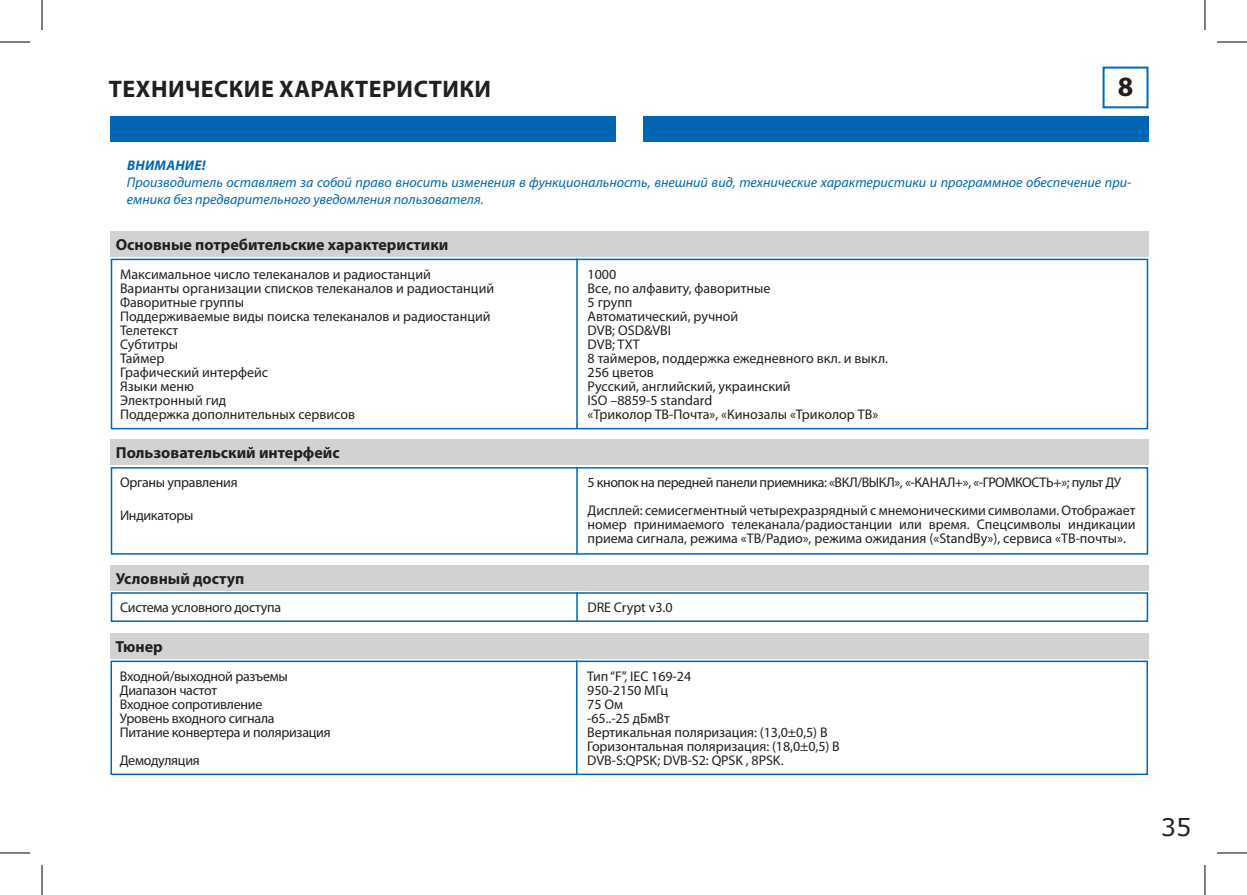
<style>
.page{position:relative;width:1247px;height:895px;background:#fff}
.page>*{position:absolute;margin:0;border:0;box-sizing:border-box;transform-origin:0 0}
.t1{font:700 28px "Myriad Pro";color:#231f20}
.t2{font:700 24px "Myriad Pro";letter-spacing:.02em;color:#231f20}
.t3{font:24px "Verdana";color:#231f20}
.t4{font:700 16px "Myriad Pro";color:#231f20}
.t5{font:14px/14px "Myriad Pro";color:#231f20}
.t6{font:italic 14px/16.8px "Myriad Pro";color:#0166b3}
.t7{font:14px/14px "Myriad Pro";letter-spacing:-.02em;color:#231f20}
.t8{font:italic 700 14px "Myriad Pro";letter-spacing:.02em;color:#0166b3}
</style>
<div class="page">
<div style="left:110px;top:116px;width:505px;height:26px;background:#0166b3"></div>
<div style="left:643px;top:116px;width:505px;height:26px;background:#0166b3"></div>
<div style="left:1102px;top:67px;width:46px;height:41px;border:2px solid #0166b3"></div>
<div style="left:110px;top:231px;width:1038px;height:26px;background:#d1d2d4"></div>
<div style="left:110px;top:440px;width:1038px;height:25px;background:#d1d2d4"></div>
<div style="left:110px;top:565px;width:1038px;height:25px;background:#d1d2d4"></div>
<div style="left:111px;top:259px;width:1036px;height:170px;border:2px solid #0166b3"></div>
<hr style="left:576px;top:258px;width:1px;height:170px;background:#0166b3">
<div style="left:111px;top:467px;width:1036px;height:88px;border:2px solid #0166b3"></div>
<hr style="left:576px;top:467px;width:1px;height:87px;background:#0166b3">
<div style="left:111px;top:592px;width:1036px;height:30px;border:2px solid #0166b3"></div>
<hr style="left:576px;top:592px;width:1px;height:30px;background:#0166b3">
<div style="left:110px;top:633px;width:1038px;height:26px;background:#d1d2d4"></div>
<div style="left:110px;top:660px;width:1037px;height:115px;border:2px solid #0166b3"></div>
<hr style="left:576px;top:660px;width:1px;height:114px;background:#0166b3">
<hr style="left:0;top:42px;width:30px;height:1px;background:#000">
<hr style="left:1216px;top:42px;width:30px;height:1px;background:#000">
<hr style="left:0;top:852px;width:30px;height:1px;background:#000">
<hr style="left:1216px;top:852px;width:30px;height:1px;background:#000">
<hr style="left:42px;top:0;width:1px;height:30px;background:#000">
<hr style="left:42px;top:865px;width:1px;height:30px;background:#000">
<hr style="left:1204px;top:0;width:1px;height:30px;background:#000">
<hr style="left:1204px;top:865px;width:1px;height:30px;background:#000">
<h2 class="t2" style="left:109px;top:73px;width:202px">ТЕХНИ ЧЕСКИЕ ХАРА</h2>
<h2 class="t2" style="left:340px;top:73px;width:45px">КТЕРИС</h2>
<h2 class="t2" style="left:429px;top:73px;width:61px">ТИКИ</h2>
<h1 class="t1" style="left:1117px;top:69px;width:17px">8</h1>
<p class="t8" style="left:127px;top:156px;width:80px">ВНИМАНИЕ!</p>
<p class="t6" style="left:127px;top:174px;width:1005px">Производитель оставляет за собой право вносить изменения в функциональность, внешний вид, технические характеристики и программное обеспечение при&shy;емника без предварительного уведомления пользователя.</p>
<p class="t4" style="left:116px;top:234px;width:334px">Основные потребительские характеристики</p>
<p class="t5" style="left:120px;top:267px;width:375px">Максимальное число телеканалов и радиостанций<br>Варианты организации списков телеканалов и радиостанций<br>Фаворитные группы<br>Поддерживаемые виды поиска телеканалов и радиостанций<br>Телетекст<br>Субтитры<br>Таймер<br>Графический интерфейс<br>Языки меню<br>Электронный гид<br>Поддержка дополнительных сервисов</p>
<p class="t4" style="left:116px;top:442px;width:225px">Пользовательский интерфейс</p>
<p class="t7" style="left:120px;top:475px;width:119px">Органы управления</p>
<p class="t7" style="left:120px;top:508px;width:75px">Индикаторы</p>
<p class="t4" style="left:116px;top:568px;width:130px">Условный доступ</p>
<p class="t7" style="left:120px;top:600px;width:163px">Система условного доступа</p>
<p class="t4" style="left:116px;top:636px;width:49px">Тюнер</p>
<p class="t7" style="left:120px;top:668px;width:212px">Входной/выходной разъемы<br>Диапазон частот<br>Входное сопротивление<br>Уровень входного сигнала<br>Питание конвертера и поляризация</p>
<p class="t7" style="left:120px;top:752px;width:81px">Демодуляция</p>
<p class="t5" style="left:587px;top:267px;width:302px">1000<br>Все, по алфавиту, фаворитные<br>5 групп<br>Автоматический, ручной<br>DVB; OSD&amp;VBI<br>DVB; TXT<br>8 таймеров, поддержка ежедневного вкл. и выкл.<br>256 цветов<br>Русский, английский, украинский<br>ISO –8859-5 standard<br>«Триколор TВ-Почта», «Кинозалы «Триколор ТВ»</p>
<p class="t5" style="left:587px;top:468px;width:549px;line-height:28px">5 кнопок на передней панели приемника: «ВКЛ/ВЫКЛ», «-КАНАЛ+», «-ГРОМКОСТЬ+»; пульт ДУ<br>Дисплей: семисегментный четырехразрядный с мнемоническими символами. Отображает</p>
<p class="t5" style="left:587px;top:517px;width:549px">номер принимаемого телеканала/радиостанции или время. Спецсимволы индикации приема сигнала, режима «ТВ/Радио», режима ожидания («StandBy»), сервиса «ТВ-почты».</p>
<p class="t5" style="left:587px;top:600px;width:86px">DRE Crypt v3.0</p>
<p class="t5" style="left:587px;top:668px;width:254px">Тип “F”, IEC 169-24<br>950-2150 МГц<br>75 Ом<br>-65..-25 дБмВт<br>Вертикальная поляризация: (13,0±0,5) B<br>Горизонтальная поляризация: (18,0±0,5) B<br>DVB-S:QPSK; DVB-S2: QPSK , 8PSK.</p>
<h2 class="t3" style="left:1160px;top:810px;width:32px">35</h2>
</div>
